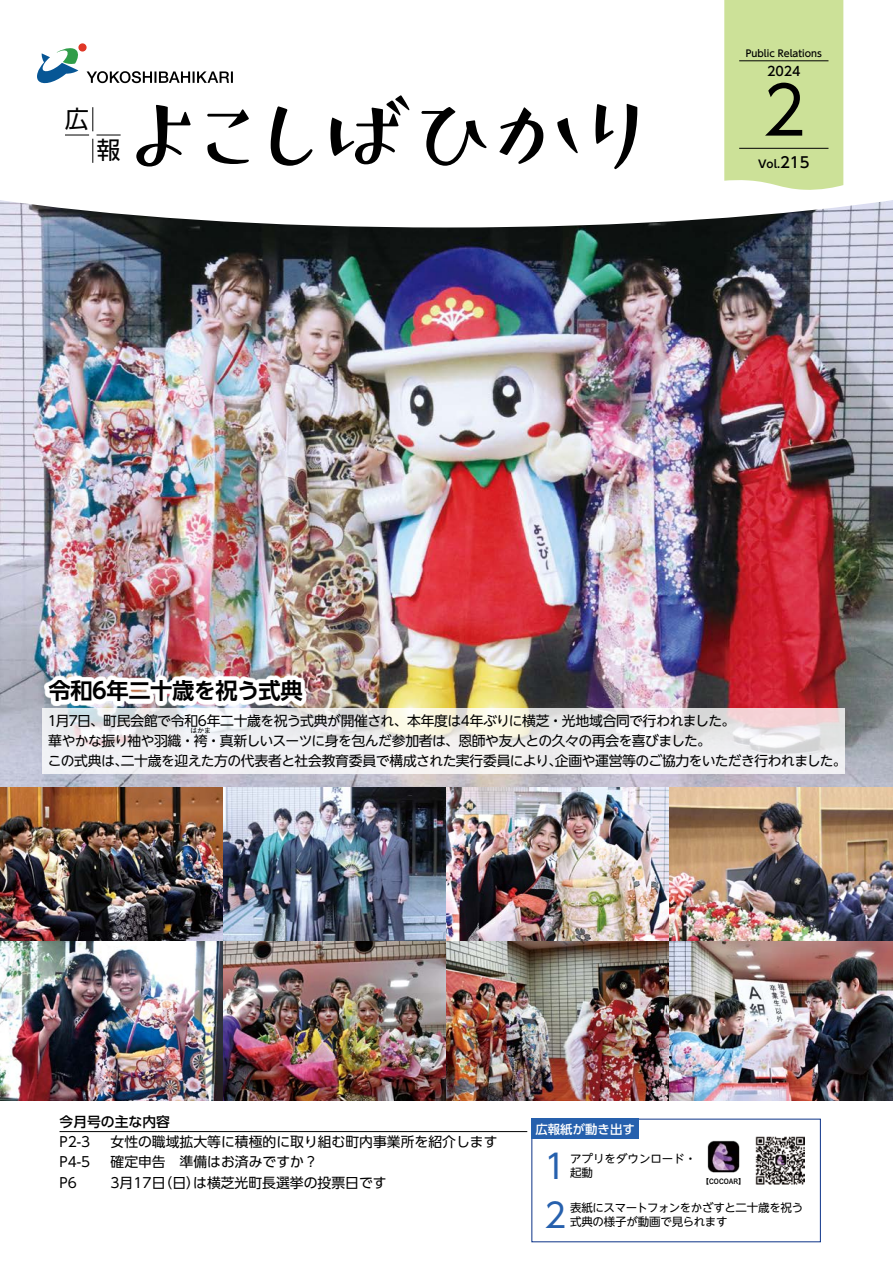
<style>
.page{position:relative;width:893px;height:1263px;background:#fff}
.page>*{position:absolute;margin:0;border:0;box-sizing:border-box;transform-origin:0 0}
.t1{font:96.75px "Tsubame Std R";letter-spacing:-.21em;color:#000}
.t2{font:65.85px "UD Shin Go Pr 6 N";color:#000}
.t3{font:33.45px "UD Shin Go Pr 6";color:#2660ad}
.t4{font:24.15px "UD Shin Go Pr 6 N";color:#000}
.t5{font:700 22.35px "UD Shin Go NT Pr 6 De";letter-spacing:-.02em;color:#000}
.t6{font:500 14.85px "UD Shin Go Pr 6 N";color:#000}
.t7{font:13.8px/20.2px "UD Shin Go NT Pr 6";letter-spacing:-.035em;color:#000}
.t8{font:13.8px "UD Shin Go Pr 6 N";color:#000}
.t9{font:500 13.8px "UD Shin Go Pr 6 N";color:#000}
.t10{font:500 12.75px "UD Shin Go Pr 6 N";color:#000}
.t11{font:500 12.45px "UD Shin Go Pr 6";color:#fff}
.t12{font:11.55px "UD Shin Go NT Pr 6 N";letter-spacing:-.02em;color:#000}
.t13{font:11.55px "UD Shin Go NT Pr 6 N";color:#000}
.t14{font:700 10.65px "UD Shin Go Pr 6 N De";color:#000}
.t15{font:500 9.6px "UD Shin Go Pr 6 N";color:#000}
.t16{font:6.9px "Koburina Go Std W6";color:#000}
.t17{font:6.9px "UD Shin Go NT Pr 6";color:#000}
.s1{font-family:"UD Shin Go Pr 6 N De";font-weight:700;font-size:10.65px}
</style>
<div class="page">
<img style="left:0;top:787px;width:223px;height:155px">
<img style="left:223px;top:787px;width:223px;height:155px">
<img style="left:446px;top:787px;width:224px;height:155px">
<img style="left:670px;top:787px;width:223px;height:155px">
<img style="left:0;top:942px;width:223px;height:159px">
<img style="left:223px;top:942px;width:223px;height:159px">
<img style="left:446px;top:942px;width:224px;height:159px">
<img style="left:670px;top:942px;width:223px;height:159px">
<img style="left:0;top:227px;width:893px;height:560px">
<svg style="left:43px;top:709px;width:802px;height:65px;fill:#f0f0f1"></svg>
<div style="left:44px;top:676px;width:263px;height:30px;background:#fff"></div>
<hr style="left:60px;top:1131px;width:467px;height:1px;background:#000">
<img style="left:755px;top:1136px;width:49px;height:49px">
<img style="left:707px;top:1140px;width:33px;height:33px">
<div style="left:531px;top:1119px;width:108px;height:20px;background:#2660ad"></div>
<svg style="left:0;top:0;width:893px;height:227px"></svg>
<svg style="left:37px;top:47px;width:42px;height:36px"></svg>
<div style="left:78px;top:43px;width:9px;height:9px;background:#e03727;border-radius:50%"></div>
<svg style="left:87px;top:71px;width:146px;height:12px"></svg>
<svg style="left:65px;top:107px;width:56px;height:56px"></svg>
<div style="left:724px;top:0;width:119px;height:190px;background:#cce198"></div>
<hr style="left:739px;top:60px;width:89px;height:1px;background:#000">
<hr style="left:739px;top:148px;width:89px;height:1px;background:#000">
<h3 class="t4" style="left:65px;top:100px;width:26px">広</h3>
<h3 class="t4" style="left:97px;top:131px;width:26px">報</h3>
<h1 class="t1" style="left:115px;top:65px;width:551px">よこしばひかり</h1>
<p class="t15" style="left:746px;top:46px;width:78px">Public Relations</p>
<p class="t10" style="left:767px;top:61px;width:35px">2024</p>
<h2 class="t2" style="left:762px;top:57px;width:45px">2</h2>
<p class="t6" style="left:777px;top:150px;width:34px"><span class="s1">.</span>215</p>
<p class="t14" style="left:758px;top:155px;width:20px">Vol</p>
<h3 class="t5" style="left:48px;top:673px;width:256px">令和6年二十歳を祝う式典</h3>
<p class="t7" style="left:48px;top:710px;width:689px">月1 7日、町民会館で令和6年二十歳を祝う式典が開催され、本年度は4年ぶりに横芝・光地域合同で行われました。華やかな振り袖や羽織・袴・真新しいスーツに身を包んだ参加者は、恩師や友人との久々の再会を喜びました。</p>
<p class="t17" style="left:190px;top:725px;width:22px">はかま</p>
<p class="t7" style="left:48px;top:751px;width:800px">この式典は二十歳を迎えた方の代表者と社会教育委員で構成された実行委員により企画や運営等のご協力をいただき行われました。</p>
<p class="t7" style="left:114px;top:751px;width:15px">、</p>
<p class="t7" style="left:548px;top:751px;width:15px">、</p>
<p class="t9" style="left:60px;top:1111px;width:112px">今月号の主な内容</p>
<p class="t8" style="left:111px;top:1131px;width:388px">女性の職域拡大等に積極的に取り組む町内事業所を紹介します</p>
<p class="t8" style="left:60px;top:1131px;width:32px">P2-3</p>
<p class="t11" style="left:535px;top:1119px;width:101px">広報紙が動き出す</p>
<p class="t8" style="left:60px;top:1151px;width:32px">P4-5</p>
<p class="t8" style="left:60px;top:1171px;width:19px">P6</p>
<p class="t8" style="left:111px;top:1151px;width:209px">確定申告　準備はお済みですか?</p>
<p class="t8" style="left:193px;top:1171px;width:195px">は横芝光町長選挙の投票日です</p>
<p class="t8" style="left:111px;top:1171px;width:91px">3月17 （日日）</p>
<h3 class="t3" style="left:544px;top:1139px;width:24px">1</h3>
<p class="t13" style="left:570px;top:1149px;width:128px">アプリをダウンロード・</p>
<p class="t12" style="left:570px;top:1164px;width:24px">起動</p>
<p class="t16" style="left:702px;top:1176px;width:44px">【COCOAR【</p>
<h3 class="t3" style="left:544px;top:1188px;width:24px">2</h3>
<p class="t12" style="left:570px;top:1198px;width:235px">表紙にスマートフォンをかざすと二十歳を祝う</p>
<p class="t12" style="left:570px;top:1213px;width:159px">式典の様子が動画で見られます</p>
</div>
